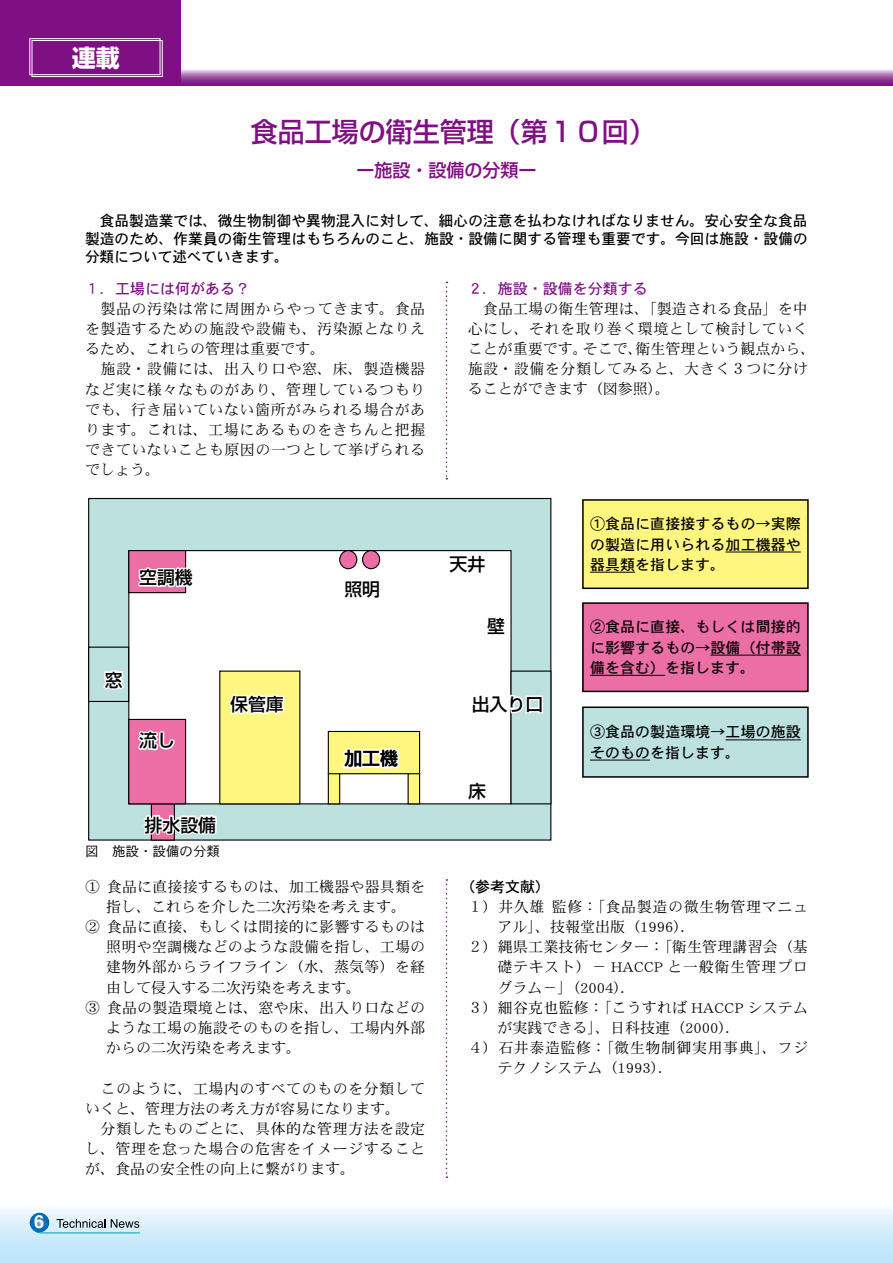
<style>
.page{position:relative;width:893px;height:1263px;background:#fff}
.page>*{position:absolute;margin:0;border:0;box-sizing:border-box;transform-origin:0 0}
.t1{font:500 27px "Shin Go Pro";color:#7f1084}
.t2{font:700 24px "Shin Go Pro";color:#fff}
.t3{font:500 18px "Shin Go Pro";color:#7f1084}
.t4{font:700 18px "Helvetica";color:#fff}
.t5{font:500 17.85px "Shin Go Pro";color:#000}
.t6{font:15px/20.2px "DFHS Mincho Std W3";letter-spacing:.015em;color:#000}
.t7{font:15px/20.2px "DFHS Mincho Std W3";letter-spacing:.035em;color:#000}
.t8{font:15px/20.2px "DFHS Gothic Std W5";letter-spacing:.005em;color:#000;text-align:justify}
.t9{font:15px "DFHS Mincho Std W3";letter-spacing:.04em;color:#000}
.t10{font:15px "DFHS Gothic Std W5";color:#7f1084}
.t11{font:15px "DFHS Mincho Std W3";letter-spacing:.045em;color:#000}
.t12{font:13.5px "DFHS Gothic Std W3";color:#000}
</style>
<div class="page">
<div style="left:0;top:1203px;width:893px;height:60px;background:linear-gradient(to bottom,#f6fbfe,#b6e1f8)"></div>
<svg style="left:30px;top:1213px;width:19px;height:19px"></svg>
<svg style="left:30px;top:1219px;width:110px;height:14px;background:#96b7ca"></svg>
<svg style="left:446px;top:282px;width:1px;height:197px"></svg>
<svg style="left:446px;top:879px;width:1px;height:299px"></svg>
<svg style="left:181px;top:69px;width:712px;height:16px;background:#a867ab"></svg>
<div style="left:0;top:0;width:181px;height:85px;background:#7f1084"></div>
<div style="left:30px;top:38px;width:130px;height:37px;border:1px solid #fff"></div>
<div style="left:31px;top:40px;width:132px;height:37px;border:1px solid #fff"></div>
<div style="left:583px;top:603px;width:225px;height:88px;background:#eb6ea5"></div>
<hr style="left:710px;top:655px;width:91px;height:1px;background:#000">
<hr style="left:590px;top:675px;width:75px;height:1px;background:#000">
<div style="left:582px;top:602px;width:227px;height:90px;border:2px solid #000"></div>
<div style="left:583px;top:500px;width:225px;height:88px;background:#fff67f"></div>
<hr style="left:725px;top:552px;width:76px;height:1px;background:#000">
<hr style="left:590px;top:572px;width:45px;height:1px;background:#000">
<div style="left:582px;top:499px;width:227px;height:90px;border:2px solid #000"></div>
<div style="left:583px;top:707px;width:225px;height:70px;background:#bce1df"></div>
<hr style="left:725px;top:739px;width:76px;height:1px;background:#000">
<hr style="left:590px;top:760px;width:60px;height:1px;background:#000">
<div style="left:582px;top:706px;width:227px;height:72px;border:2px solid #000"></div>
<div style="left:89px;top:499px;width:462px;height:341px;background:#bce1df"></div>
<div style="left:129px;top:551px;width:382px;height:253px;background:#fff"></div>
<div style="left:340px;top:551px;width:17px;height:18px;background:#eb6ea5;border-radius:50%"></div>
<div style="left:339px;top:550px;width:18px;height:19px;border:1px solid #000;border-radius:50%"></div>
<div style="left:363px;top:551px;width:17px;height:18px;background:#eb6ea5;border-radius:50%"></div>
<div style="left:362px;top:550px;width:18px;height:19px;border:1px solid #000;border-radius:50%"></div>
<div style="left:328px;top:731px;width:92px;height:43px;background:#fff67f"></div>
<div style="left:328px;top:731px;width:92px;height:43px;border:1px solid #000"></div>
<svg style="left:465px;top:803px;width:25px;height:1px"></svg>
<div style="left:328px;top:774px;width:12px;height:30px;background:#fff67f"></div>
<div style="left:328px;top:773px;width:12px;height:31px;border:1px solid #000"></div>
<div style="left:408px;top:774px;width:12px;height:30px;background:#fff67f"></div>
<div style="left:408px;top:773px;width:12px;height:31px;border:1px solid #000"></div>
<div style="left:88px;top:647px;width:41px;height:55px;border:1px solid #000"></div>
<svg style="left:103px;top:670px;width:21px;height:20px"></svg>
<div style="left:129px;top:551px;width:57px;height:42px;background:#eb6ea5"></div>
<div style="left:128px;top:550px;width:58px;height:43px;border:1px solid #000"></div>
<svg style="left:136px;top:552px;width:51px;height:42px"></svg>
<div style="left:151px;top:804px;width:23px;height:36px;background:#eb6ea5"></div>
<div style="left:151px;top:803px;width:24px;height:38px;border:1px solid #000"></div>
<svg style="left:143px;top:805px;width:74px;height:33px"></svg>
<div style="left:129px;top:719px;width:57px;height:85px;background:#eb6ea5"></div>
<div style="left:128px;top:719px;width:58px;height:85px;border:1px solid #000"></div>
<svg style="left:138px;top:730px;width:37px;height:21px"></svg>
<div style="left:510px;top:670px;width:41px;height:134px;border:1px solid #000"></div>
<svg style="left:510px;top:693px;width:33px;height:23px"></svg>
<svg style="left:342px;top:748px;width:58px;height:21px"></svg>
<div style="left:220px;top:671px;width:80px;height:133px;background:#fff67f"></div>
<svg style="left:229px;top:694px;width:56px;height:21px"></svg>
<p class="t4" style="left:34px;top:1205px;width:12px">6</p>
<h2 class="t2" style="left:72px;top:38px;width:49px">連載</h2>
<h1 class="t1" style="left:251px;top:109px;width:407px">食品工場の衛生管理（第１０回）</h1>
<p class="t3" style="left:356px;top:156px;width:182px">ー施設・設備の分類ー</p>
<p class="t8" style="left:85px;top:211px;width:724px;line-height:18px">　食品製造業では、微生物制御や異物混入に対して、細心の注意を払わなければなりません。安心安全な食品製造のため、作業員の衛生管理はもちろんのこと、施設・設備に関する管理も重要です。今回は施設・設備の分類について述べていきます。</p>
<p class="t10" style="left:85px;top:280px;width:166px">１．工場には何がある？</p>
<p class="t7" style="left:85px;top:298px;width:342px">　製品の汚染は常に周囲からやってきます。食品を製造するための施設や設備も、汚染源となりえるため、これらの管理は重要です。<br>　施設・設備には、出入り口や窓、床、製造機器など実に様々なものがあり、管理しているつもりでも、行き届いていない箇所がみられる場合があります。これは、工場にあるものをきちんと把握できていないことも原因の一つとして挙げられるでしょう。</p>
<p class="t5" style="left:139px;top:563px;width:55px">空調機</p>
<p class="t5" style="left:105px;top:665px;width:19px">窓</p>
<p class="t5" style="left:139px;top:726px;width:37px">流し</p>
<p class="t5" style="left:230px;top:690px;width:55px">保管庫</p>
<p class="t5" style="left:145px;top:810px;width:73px">排水設備</p>
<p class="t12" style="left:85px;top:844px;width:136px">図　施設・設備の分類</p>
<p class="t5" style="left:344px;top:575px;width:37px">照明</p>
<p class="t5" style="left:344px;top:744px;width:55px">加工機</p>
<p class="t6" style="left:85px;top:876px;width:342px">① 食品に直接接するものは、加工機器や器具類を</p>
<p class="t6" style="left:106px;top:896px;width:302px">指し、これらを介した二次汚染を考えます。</p>
<p class="t6" style="left:85px;top:916px;width:342px">② 食品に直接、もしくは間接的に影響するものは</p>
<p class="t6" style="left:106px;top:936px;width:320px">照明や空調機などのような設備を指し、工場の</p>
<p class="t6" style="left:106px;top:957px;width:320px">建物外部からライフライン（水、蒸気等）を経</p>
<p class="t6" style="left:106px;top:977px;width:256px">由して侵入する二次汚染を考えます。</p>
<p class="t6" style="left:85px;top:997px;width:342px">③ 食品の製造環境とは、窓や床、出入り口などの</p>
<p class="t6" style="left:106px;top:1017px;width:320px">ような工場の施設そのものを指し、工場内外部</p>
<p class="t6" style="left:106px;top:1037px;width:196px">からの二次汚染を考えます。</p>
<p class="t7" style="left:85px;top:1078px;width:342px">　このように、工場内のすべてのものを分類していくと、管理方法の考え方が容易になります。<br>　分類したものごとに、具体的な管理方法を設定し、管理を怠った場合の危害をイメージすることが、食品の安全性の向上に繋がります。</p>
<p class="t10" style="left:468px;top:280px;width:181px">２．施設・設備を分類する</p>
<p class="t6" style="left:468px;top:298px;width:349px">　食品工場の衛生管理は、「製造される食品」を中心にし、それを取り巻く環境として検討していくことが重要です。そこで、衛生管理という観点から、施設・設備を分類してみると、大きく３つに分けることができます（図参照）。</p>
<p class="t5" style="left:450px;top:549px;width:37px">天井</p>
<p class="t5" style="left:487px;top:611px;width:19px">壁</p>
<p class="t5" style="left:472px;top:689px;width:73px">出入り口</p>
<p class="t5" style="left:468px;top:776px;width:19px">床</p>
<p class="t8" style="left:590px;top:514px;width:212px">①食品に直接接するもの→実際の製造に用いられる加工機器や器具類を指します。</p>
<p class="t8" style="left:590px;top:617px;width:212px">②食品に直接、もしくは間接的に影響するもの→設備（付帯設備を含む）を指します。</p>
<p class="t8" style="left:590px;top:722px;width:212px">③食品の製造環境→工場の施設そのものを指します。</p>
<p class="t8" style="left:460px;top:876px;width:91px">（参考文献）</p>
<p class="t9" style="left:468px;top:898px;width:342px">１）井久雄 監修：「食品製造の微生物管理マニュ</p>
<p class="t6" style="left:497px;top:916px;width:200px">アル」、技報堂出版（1996）．</p>
<p class="t6" style="left:468px;top:936px;width:342px">２）縄県工業技術センター：「衛生管理講習会（基</p>
<p class="t11" style="left:497px;top:959px;width:312px">礎テキスト）－ HACCP と一般衛生管理プロ</p>
<p class="t6" style="left:497px;top:977px;width:140px">グラム－」（2004）．</p>
<p class="t6" style="left:468px;top:997px;width:342px">３）細谷克也監修：「こうすれば HACCP システム</p>
<p class="t6" style="left:497px;top:1017px;width:245px">が実践できる」、日科技連（2000）．</p>
<p class="t9" style="left:468px;top:1039px;width:342px">４）石井泰造監修：「微生物制御実用事典」、フジ</p>
<p class="t6" style="left:497px;top:1057px;width:177px">テクノシステム（1993）．</p>
</div>
